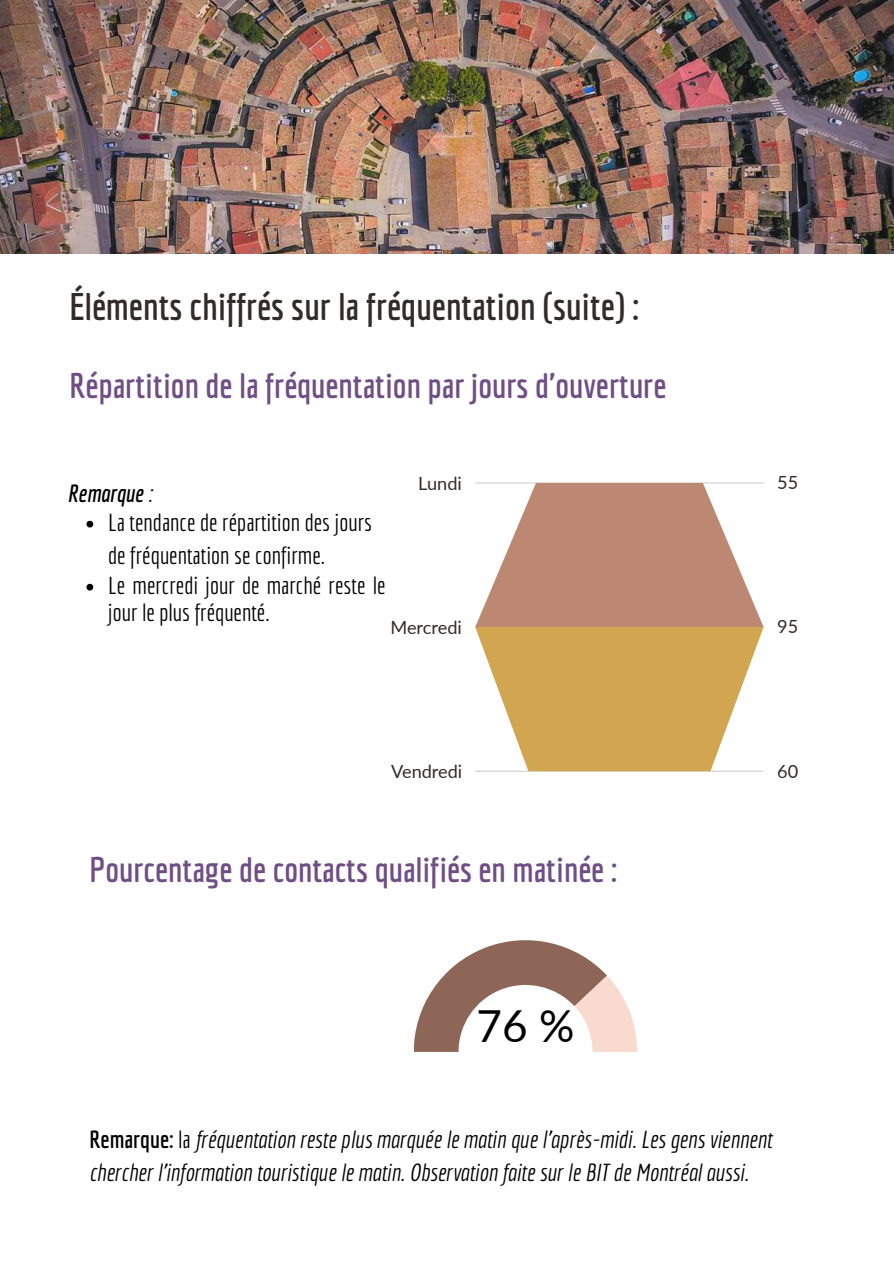
<style>
.page{position:relative;width:894px;height:1264px;background:#fff}
.page>*{position:absolute;margin:0;border:0;box-sizing:border-box;transform-origin:0 0}
.t1{font:44.1px "Lato";color:#000}
.t2{font:700 37.5px "Economica";color:#322b29}
.t3{font:700 34.5px "Economica";color:#704e85}
.t4{font:italic 24px/32.7px "Economica";color:#000}
.t5{font:24px/29.2px "Economica";color:#000}
.t6{font:18.15px "Lato";color:#322b29}
.s1{font-weight:700;font-style:italic}
.s2{font-style:italic}
.s3{font-weight:700;font-style:normal}
.s4{font-style:normal}
</style>
<div class="page">
<img style="left:0;top:0;width:893px;height:253px">
<hr style="left:475px;top:482px;width:288px;height:1px;background:#e1dedd">
<hr style="left:475px;top:771px;width:288px;height:1px;background:#322b29;opacity:.25">
<svg style="left:475px;top:483px;width:288px;height:288px"></svg>
<svg style="left:86px;top:521px;width:7px;height:6px"></svg>
<svg style="left:86px;top:584px;width:7px;height:6px"></svg>
<svg style="left:414px;top:940px;width:223px;height:111px"></svg>
<h2 class="t2" style="left:69px;top:284px;width:571px">Éléments chiffrés sur la fréquentation (suite) :</h2>
<h3 class="t3" style="left:69px;top:365px;width:598px">Répartition de la fréquentation par jours d'ouverture</h3>
<p class="t6" style="left:418px;top:471px;width:45px">Lundi</p>
<p class="t5" style="left:108px;top:478px;width:265px;text-indent:-41px"><span class="s1">Remarque</span> <span class="s2">:<br></span>La tendance de répartition des jours</p>
<p class="t5" style="left:108px;top:539px;width:279px;line-height:30.3px">de fréquentation se confirme.<br>Le mercredi jour de marché reste le</p>
<p class="t5" style="left:108px;top:597px;width:163px">jour le plus fréquenté.</p>
<p class="t6" style="left:390px;top:616px;width:73px">Mercredi</p>
<p class="t6" style="left:391px;top:760px;width:73px">Vendredi</p>
<h3 class="t3" style="left:89px;top:849px;width:529px">Pourcentage de contacts qualifiés en matinée :</h3>
<h1 class="t1" style="left:476px;top:998px;width:99px">76 %</h1>
<p class="t6" style="left:777px;top:471px;width:23px">55</p>
<p class="t6" style="left:777px;top:615px;width:23px">95</p>
<p class="t6" style="left:777px;top:759px;width:23px">60</p>
<p class="t4" style="left:89px;top:1122px;width:684px"><span class="s3">Remarque:</span> <span class="s4">la</span> fréquentation reste plus marquée le matin que l'après-midi. Les gens viennent chercher l’information touristique le matin. Observation faite sur le BIT de Montréal aussi.</p>
</div>
